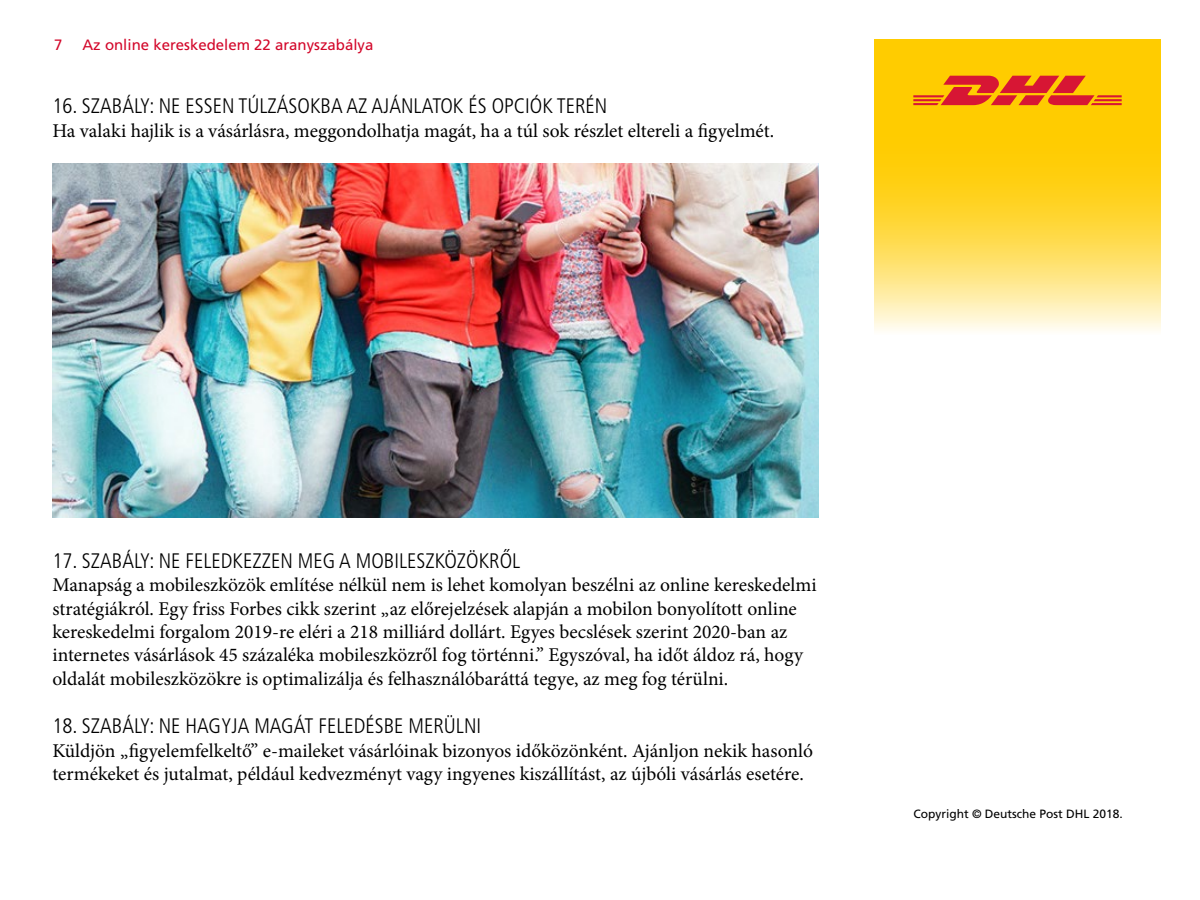
<style>
.page{position:relative;width:1200px;height:900px;background:#fff}
.page>*{position:absolute;margin:0;border:0;box-sizing:border-box;transform-origin:0 0}
.t1{font:300 condensed 21px "Frutiger LT Std";color:#000}
.t2{font:19.5px/23.4px "Minion Pro";color:#000}
.t3{font:15px "Frutiger LT Std";color:#d3072a}
.t4{font:12px "Frutiger LT Std";color:#000}
</style>
<div class="page">
<img style="left:52px;top:164px;width:767px;height:353px">
<div style="left:874px;top:39px;width:287px;height:73px;background:#fc0"></div>
<svg style="left:874px;top:105px;width:287px;height:226px;background:#feda4a"></svg>
<svg style="left:913px;top:76px;width:209px;height:29px"></svg>
<p class="t3" style="left:54px;top:36px;width:10px">7</p>
<p class="t3" style="left:82px;top:36px;width:292px">Az online kereskedelem 22 aranyszabálya</p>
<p class="t1" style="left:52px;top:94px;width:556px">16. SZABÁLY: NE ESSEN TÚLZÁSOKBA AZ AJÁNLATOK ÉS OPCIÓK TERÉN</p>
<p class="t2" style="left:52px;top:119px;width:723px">Ha valaki hajlik is a vásárlásra, meggondolhatja magát, ha a túl sok részlet eltereli a figyelmét.</p>
<p class="t1" style="left:52px;top:549px;width:469px">17. SZABÁLY: NE FELEDKEZZEN MEG A MOBILESZKÖZÖKRŐL</p>
<p class="t2" style="left:52px;top:573px;width:766px">Manapság a mobileszközök említése nélkül nem is lehet komolyan beszélni az online kereskedelmi stratégiákról. Egy friss Forbes cikk szerint „az előrejelzések alapján a mobilon bonyolított online kereskedelmi forgalom 2019-re eléri a 218 milliárd dollárt. Egyes becslések szerint 2020-ban az internetes vásárlások 45 százaléka mobileszközről fog történni.” Egyszóval, ha időt áldoz rá, hogy oldalát mobileszközökre is optimalizálja és felhasználóbaráttá tegye, az meg fog térülni.</p>
<p class="t1" style="left:52px;top:714px;width:430px">18. SZABÁLY: NE HAGYJA MAGÁT FELEDÉSBE MERÜLNI</p>
<p class="t2" style="left:52px;top:739px;width:762px">Küldjön „figyelemfelkeltő” e-maileket vásárlóinak bizonyos időközönként. Ajánljon nekik hasonló termékeket és jutalmat, például kedvezményt vagy ingyenes kiszállítást, az újbóli vásárlás esetére.</p>
<p class="t4" style="left:913px;top:806px;width:211px">Copyright © Deutsche Post DHL 2018.</p>
</div>
